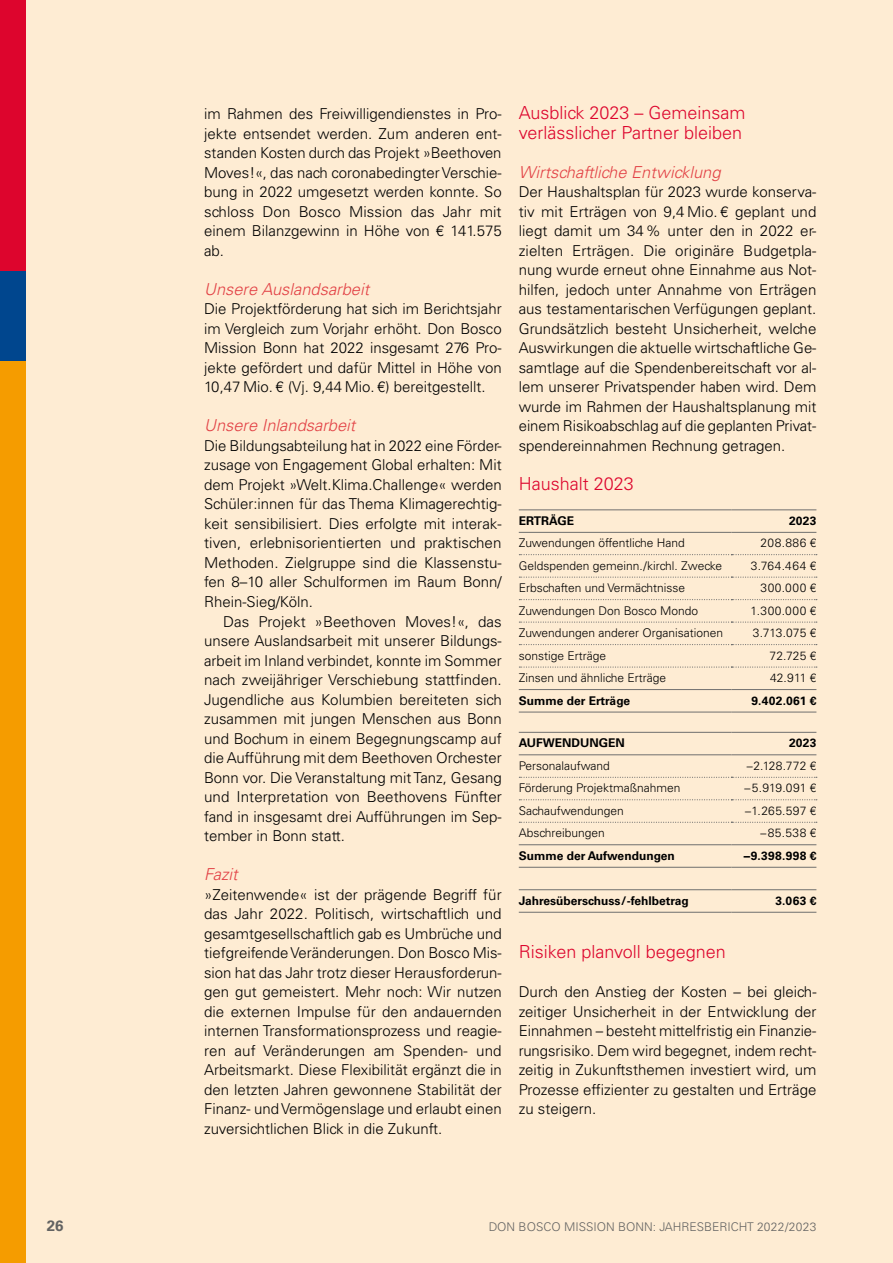
<style>
.page{position:relative;width:893px;height:1263px;background:#feecd3}
.page>*{position:absolute;margin:0;border:0;box-sizing:border-box;transform-origin:0 0}
.H2_Finanzbericht{font:300 18px/19.5px "Univers LT Std";color:#dd052d}
.H3_Finanzbericht{font:italic 300 16.5px "Univers LT Std";color:#e24145}
._201_Standard_O{font:300 15px/19.5px "Univers LT Std";color:#000;text-align:justify}
._200_Standard{font:300 15px/19.5px "Univers LT Std";color:#000;text-align:justify}
.t1{font:700 15px "Univers LT Std";color:#636362}
.T_F_Finanzbericht{font:300 12px "Univers LT Std";color:#000}
.T_F_Finanzbericht-2{font:700 12px "Univers LT Std";color:#000}
.t2{font:300 12px "Univers LT Std";color:#636362}
.T_K_Finanzbericht{font:700 12px "Univers LT Std";color:#000}
</style>
<div class="page">
<div style="left:0;top:0;width:26px;height:271px;background:#dd052d"></div>
<div style="left:0;top:271px;width:26px;height:91px;background:#00468e"></div>
<div style="left:0;top:362px;width:26px;height:901px;background:#f59c00"></div>
<hr style="left:519px;top:509px;width:212px;height:1px;background:#6f6f6e">
<hr style="left:731px;top:509px;width:85px;height:1px;background:#6f6f6e">
<hr style="left:519px;top:532px;width:212px;height:1px;background:#6f6f6e">
<hr style="left:731px;top:532px;width:85px;height:1px;background:#6f6f6e">
<svg style="left:519px;top:554px;width:298px;height:1px"></svg>
<svg style="left:519px;top:577px;width:298px;height:1px"></svg>
<svg style="left:519px;top:599px;width:298px;height:1px"></svg>
<svg style="left:519px;top:621px;width:298px;height:2px"></svg>
<svg style="left:519px;top:644px;width:298px;height:1px"></svg>
<svg style="left:519px;top:666px;width:298px;height:2px"></svg>
<hr style="left:519px;top:689px;width:212px;height:1px;background:#6f6f6e">
<hr style="left:731px;top:689px;width:85px;height:1px;background:#6f6f6e">
<hr style="left:519px;top:712px;width:212px;height:1px;background:#6f6f6e">
<hr style="left:731px;top:712px;width:85px;height:1px;background:#6f6f6e">
<svg style="left:519px;top:777px;width:298px;height:1px"></svg>
<svg style="left:519px;top:799px;width:298px;height:1px"></svg>
<svg style="left:519px;top:822px;width:298px;height:1px"></svg>
<hr style="left:519px;top:732px;width:212px;height:1px;background:#6f6f6e">
<hr style="left:731px;top:732px;width:85px;height:1px;background:#6f6f6e">
<hr style="left:519px;top:754px;width:212px;height:1px;background:#6f6f6e">
<hr style="left:731px;top:754px;width:85px;height:1px;background:#6f6f6e">
<hr style="left:519px;top:844px;width:212px;height:1px;background:#6f6f6e">
<hr style="left:731px;top:844px;width:85px;height:1px;background:#6f6f6e">
<hr style="left:519px;top:867px;width:212px;height:1px;background:#6f6f6e">
<hr style="left:731px;top:867px;width:85px;height:1px;background:#6f6f6e">
<hr style="left:519px;top:889px;width:212px;height:1px;background:#6f6f6e">
<hr style="left:731px;top:889px;width:85px;height:1px;background:#6f6f6e">
<hr style="left:519px;top:912px;width:212px;height:1px;background:#6f6f6e">
<hr style="left:731px;top:912px;width:85px;height:1px;background:#6f6f6e">
<p class="_200_Standard" style="left:204px;top:104px;width:299px">im Rahmen des Freiwilligendienstes in Pro&shy;jekte entsendet werden. Zum anderen ent&shy;standen Kosten durch das Projekt »Beethoven Moves!«, das nach coronabedingter Verschie&shy;bung in 2022 umgesetzt werden konnte. So schloss Don Bosco Mission das Jahr mit einem Bilanzgewinn in Höhe von € 141.575 ab.</p>
<h3 class="H3_Finanzbericht" style="left:204px;top:279px;width:167px">Unsere Auslandsarbeit</h3>
<p class="_201_Standard_O" style="left:204px;top:299px;width:299px">Die Projektförderung hat sich im Berichtsjahr im Vergleich zum Vorjahr erhöht. Don Bosco Mission Bonn hat 2022 insgesamt 276 Pro&shy;jekte gefördert und dafür Mittel in Höhe von 10,47 Mio. € (Vj. 9,44 Mio. €) bereitgestellt.</p>
<h3 class="H3_Finanzbericht" style="left:204px;top:416px;width:153px">Unsere Inlandsarbeit</h3>
<p class="_201_Standard_O" style="left:204px;top:436px;width:299px">Die Bildungsabteilung hat in 2022 eine Förder&shy;zusage von Engagement Global erhalten: Mit dem Projekt »Welt.Klima.Challenge« werden Schüler:innen für das Thema Klimagerechtig&shy;keit sensibilisiert. Dies erfolgte mit interak&shy;tiven, erlebnisorientierten und praktischen Methoden. Zielgruppe sind die Klassenstu&shy;fen 8–10 aller Schulformen im Raum Bonn/ Rhein-Sieg/Köln.</p>
<p class="_200_Standard" style="left:204px;top:611px;width:299px;text-indent:19px">Das Projekt »Beethoven Moves!«, das unsere Auslandsarbeit mit unserer Bildungs&shy;arbeit im Inland verbindet, konnte im Sommer nach zweijähriger Verschiebung stattfinden.<br>Jugendliche aus Kolumbien bereiteten sich zusammen mit jungen Menschen aus Bonn und Bochum in einem Begegnungscamp auf die Aufführung mit dem Beethoven Orchester Bonn vor. Die Veranstaltung mit Tanz, Gesang und Interpretation von Beethovens Fünfter fand in insgesamt drei Aufführungen im Sep&shy;tember in Bonn statt.</p>
<h3 class="H3_Finanzbericht" style="left:204px;top:864px;width:35px">Fazit</h3>
<p class="_201_Standard_O" style="left:204px;top:884px;width:299px">»Zeitenwende« ist der prägende Begriff für das Jahr 2022. Politisch, wirtschaftlich und gesamtgesellschaftlich gab es Umbrüche und tiefgreifende Veränderungen. Don Bosco Mis&shy;sion hat das Jahr trotz dieser Herausforderun&shy;gen gut gemeistert. Mehr noch: Wir nutzen die externen Impulse für den andauernden internen Transformationsprozess und reagie&shy;ren auf Veränderungen am Spenden- und Arbeitsmarkt. Diese Flexibilität ergänzt die in den letzten Jahren gewonnene Stabilität der Finanz- und Vermögenslage und erlaubt einen zuversichtlichen Blick in die Zukunft.</p>
<h2 class="H2_Finanzbericht" style="left:519px;top:103px;width:228px">Ausblick 2023 – Gemeinsam verlässlicher Partner bleiben</h2>
<h3 class="H3_Finanzbericht" style="left:519px;top:162px;width:203px">Wirtschaftliche Entwicklung</h3>
<p class="_201_Standard_O" style="left:519px;top:182px;width:299px">Der Haushaltsplan für 2023 wurde konserva&shy;tiv mit Erträgen von 9,4 Mio. € geplant und liegt damit um 34% unter den in 2022 er&shy;zielten Erträgen. Die originäre Budgetpla&shy;nung wurde erneut ohne Einnahme aus Not&shy;hilfen, jedoch unter Annahme von Erträgen aus testamentarischen Verfügungen geplant.<br>Grundsätzlich besteht Unsicherheit, welche Auswirkungen die aktuelle wirtschaftliche Ge&shy;samtlage auf die Spendenbereitschaft vor al&shy;lem unserer Privatspender haben wird. Dem wurde im Rahmen der Haushaltsplanung mit einem Risikoabschlag auf die geplanten Privat&shy;spendereinnahmen Rechnung getragen.</p>
<h2 class="H2_Finanzbericht" style="left:519px;top:474px;width:117px">Haushalt 2023</h2>
<p class="T_K_Finanzbericht" style="left:519px;top:514px;width:57px">ERTRÄGE</p>
<p class="T_K_Finanzbericht" style="left:789px;top:514px;width:29px">2023</p>
<p class="T_F_Finanzbericht" style="left:519px;top:536px;width:167px">Zuwendungen öffentliche Hand</p>
<p class="T_F_Finanzbericht" style="left:761px;top:536px;width:57px">208.886 €</p>
<p class="T_F_Finanzbericht" style="left:519px;top:558px;width:205px">Geldspenden gemeinn./kirchl. Zwecke</p>
<p class="T_F_Finanzbericht" style="left:751px;top:558px;width:67px">3.764.464 €</p>
<p class="T_F_Finanzbericht" style="left:519px;top:581px;width:168px">Erbschaften und Vermächtnisse</p>
<p class="T_F_Finanzbericht" style="left:761px;top:581px;width:57px">300.000 €</p>
<p class="T_F_Finanzbericht" style="left:519px;top:603px;width:181px">Zuwendungen Don Bosco Mondo</p>
<p class="T_F_Finanzbericht" style="left:751px;top:603px;width:67px">1.300.000 €</p>
<p class="T_F_Finanzbericht" style="left:519px;top:626px;width:206px">Zuwendungen anderer Organisationen</p>
<p class="T_F_Finanzbericht" style="left:753px;top:626px;width:65px">3.713.075 €</p>
<p class="T_F_Finanzbericht" style="left:519px;top:648px;width:89px">sonstige Erträge</p>
<p class="T_F_Finanzbericht" style="left:769px;top:648px;width:48px">72.725 €</p>
<p class="T_F_Finanzbericht" style="left:519px;top:671px;width:149px">Zinsen und ähnliche Erträge</p>
<p class="T_F_Finanzbericht" style="left:770px;top:671px;width:48px">42.911 €</p>
<p class="T_F_Finanzbericht-2" style="left:519px;top:693px;width:113px">Summe der Erträge</p>
<p class="T_F_Finanzbericht-2" style="left:751px;top:693px;width:66px">9.402.061 €</p>
<p class="T_K_Finanzbericht" style="left:519px;top:736px;width:108px">AUFWENDUNGEN</p>
<p class="T_K_Finanzbericht" style="left:789px;top:736px;width:29px">2023</p>
<p class="T_F_Finanzbericht" style="left:519px;top:758px;width:93px">Personalaufwand</p>
<p class="T_F_Finanzbericht" style="left:746px;top:758px;width:72px">−2.128.772 €</p>
<p class="T_F_Finanzbericht" style="left:519px;top:781px;width:163px">Förderung Projektmaßnahmen</p>
<p class="T_F_Finanzbericht" style="left:744px;top:781px;width:74px">−5.919.091 €</p>
<p class="T_F_Finanzbericht" style="left:519px;top:803px;width:107px">Sachaufwendungen</p>
<p class="T_F_Finanzbericht" style="left:744px;top:803px;width:74px">−1.265.597 €</p>
<p class="T_F_Finanzbericht" style="left:519px;top:826px;width:88px">Abschreibungen</p>
<p class="T_F_Finanzbericht" style="left:759px;top:826px;width:58px">−85.538 €</p>
<p class="T_F_Finanzbericht-2" style="left:519px;top:848px;width:157px">Summe der Aufwendungen</p>
<p class="T_F_Finanzbericht-2" style="left:743px;top:848px;width:75px">−9.398.998 €</p>
<p class="T_F_Finanzbericht-2" style="left:519px;top:893px;width:172px">Jahresüberschuss/-fehlbetrag</p>
<p class="T_F_Finanzbericht-2" style="left:775px;top:893px;width:42px">3.063 €</p>
<h2 class="H2_Finanzbericht" style="left:519px;top:942px;width:209px">Risiken planvoll begegnen</h2>
<p class="_201_Standard_O" style="left:519px;top:982px;width:299px">Durch den Anstieg der Kosten – bei gleich&shy;zeitiger Unsicherheit in der Entwicklung der Einnahmen – besteht mittelfristig ein Finanzie&shy;rungsrisiko. Dem wird begegnet, indem recht&shy;zeitig in Zukunftsthemen investiert wird, um Prozesse effizienter zu gestalten und Erträge zu steigern.</p>
<p class="t1" style="left:47px;top:1217px;width:18px">26</p>
<p class="t2" style="left:489px;top:1219px;width:329px">DON BOSCO MISSION BONN: JAHRESBERICHT 2022/2023</p>
</div>
